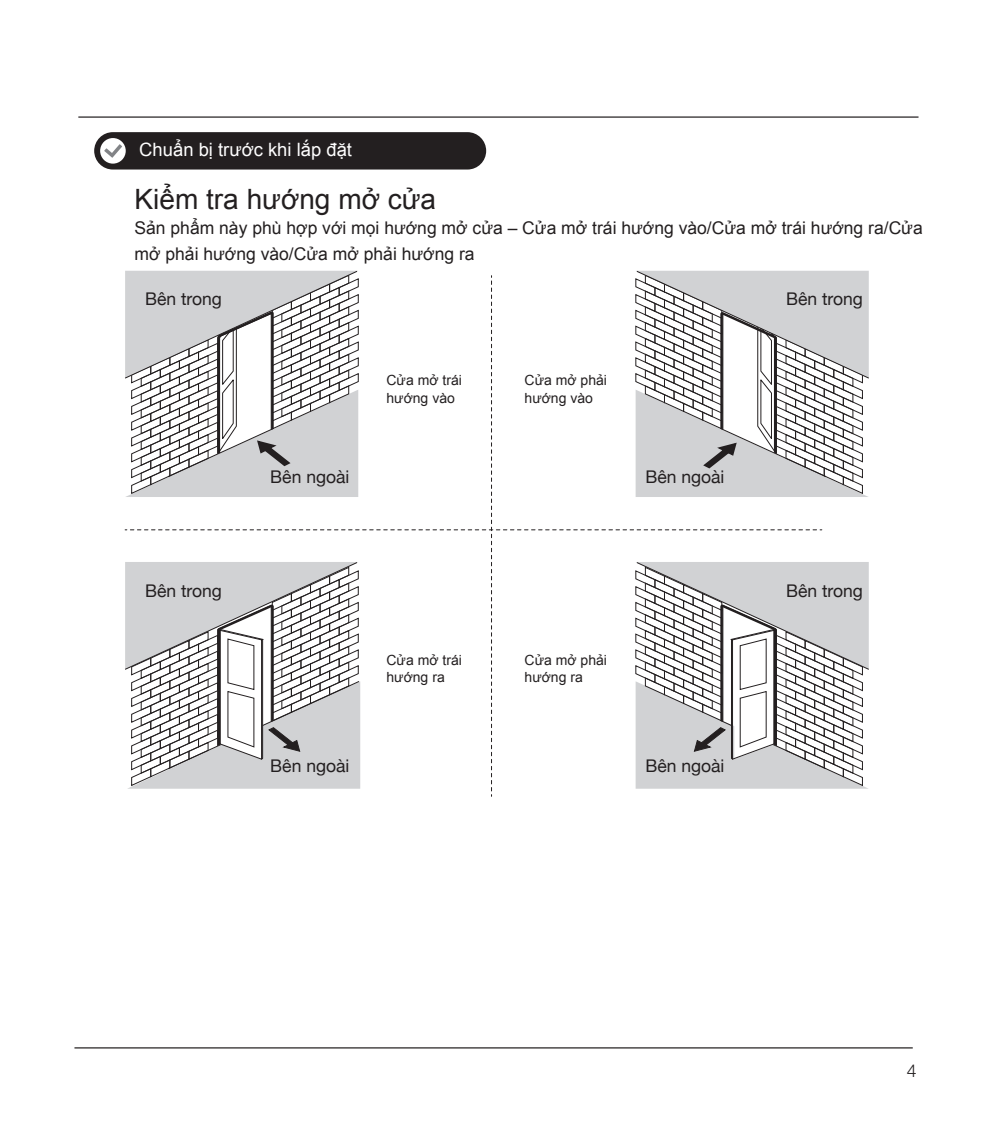
<style>
.page{position:relative;width:993px;height:1141px;background:#fff}
.page>*{position:absolute;margin:0;border:0;box-sizing:border-box;transform-origin:0 0}
.t1{font:28px "Arial";color:#231f20}
.t2{font:18.38px "Arial";color:#fff}
.t3{font:300 17.68px "Helvetica Neue LT Pro";color:#231f20}
.t4{font:17.5px/26.2px "Arial";color:#231f20}
.t5{font:17.5px "Helvetica Neue";color:#231f20}
.t6{font:14px/17.5px "Arial";color:#231f20}
</style>
<div class="page">
<div style="left:94px;top:132px;width:392px;height:38px;background:#231f20;border-radius:19px"></div>
<div style="left:100px;top:138px;width:26px;height:26px;background:#fff;border-radius:50%"></div>
<svg style="left:104px;top:144px;width:18px;height:14px"></svg>
<hr style="left:78px;top:116px;width:840px;height:2px;background:#231f20">
<hr style="left:74px;top:1047px;width:838px;height:1px;background:#231f20">
<svg style="left:124px;top:270px;width:745px;height:526px"></svg>
<p class="t2" style="left:139px;top:138px;width:214px">Chuẩn bị trước khi lắp đặt</p>
<h1 class="t1" style="left:134px;top:181px;width:303px">Kiểm tra hướng mở cửa</h1>
<p class="t4" style="left:134px;top:215px;width:789px">Sản phẩm này phù hợp với mọi hướng mở cửa – Cửa mở trái hướng vào/Cửa mở trái hướng ra/Cửa mở phải hướng vào/Cửa mở phải hướng ra</p>
<p class="t5" style="left:145px;top:288px;width:78px">Bên trong</p>
<p class="t5" style="left:785px;top:288px;width:78px">Bên trong</p>
<p class="t5" style="left:145px;top:580px;width:78px">Bên trong</p>
<p class="t5" style="left:270px;top:467px;width:81px">Bên ngoài</p>
<p class="t6" style="left:386px;top:372px;width:77px">Cửa mở trái hướng vào</p>
<p class="t6" style="left:524px;top:372px;width:84px">Cửa mở phải hướng vào</p>
<p class="t5" style="left:645px;top:467px;width:81px">Bên ngoài</p>
<p class="t5" style="left:270px;top:755px;width:81px">Bên ngoài</p>
<p class="t6" style="left:386px;top:651px;width:77px">Cửa mở trái hướng ra</p>
<p class="t6" style="left:524px;top:651px;width:84px">Cửa mở phải hướng ra</p>
<p class="t5" style="left:645px;top:755px;width:81px">Bên ngoài</p>
<p class="t5" style="left:785px;top:580px;width:78px">Bên trong</p>
<p class="t3" style="left:906px;top:1060px;width:11px">4</p>
</div>
